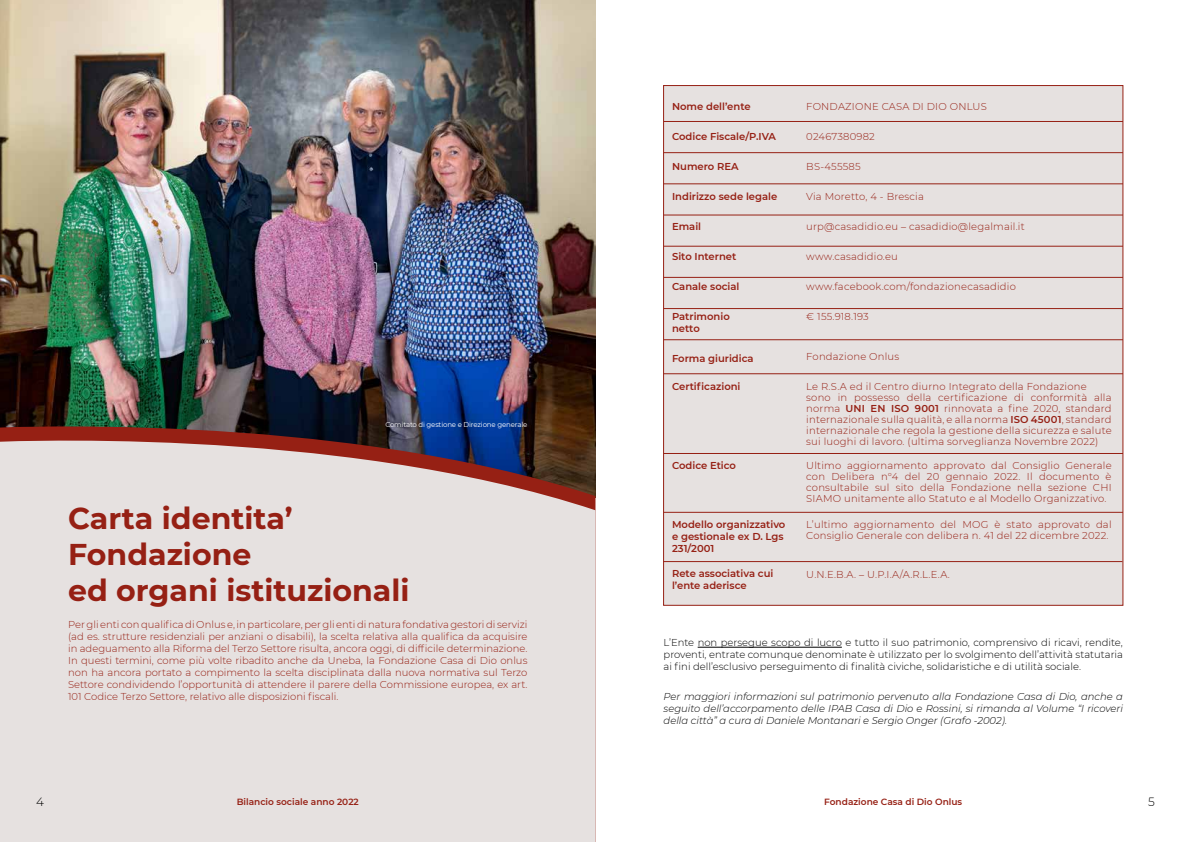
<style>
.page{position:relative;width:1191px;height:842px;background:#fff}
.page>*{position:absolute;margin:0;border:0;box-sizing:border-box;transform-origin:0 0}
.t1{font:700 30px/36px "Montserrat";color:#962014}
.t2{font:300 12px "Montserrat";color:#000}
.t3{font:300 10px/11px "Montserrat";letter-spacing:.02em;color:#962014}
.t4{font:300 10px/12px "Montserrat";color:#000;text-align:justify}
.t5{font:600 10px/12px "Montserrat";color:#962014}
.t6{font:italic 300 10px/12px "Montserrat";color:#000;text-align:justify}
.t7{font:600 9px "Montserrat";color:#962014}
.t8{font:7px "Montserrat";letter-spacing:-.02em;color:#fff}
.s1{font-weight:600}
</style>
<div class="page">
<img style="left:0;top:0;width:595px;height:410px">
<img style="left:0;top:410px;width:595px;height:14px">
<svg style="left:0;top:424px;width:595px;height:418px;background:#d9d1d1"></svg>
<div style="left:663px;top:85px;width:460px;height:521px;background:#e6e1e0;border:1px solid #962014"></div>
<hr style="left:697px;top:647px;width:145px;height:1px;background:#000">
<hr style="left:663px;top:121px;width:460px;height:1px;background:#962014">
<hr style="left:663px;top:152px;width:460px;height:1px;background:#962014">
<hr style="left:663px;top:184px;width:460px;height:1px;background:#962014">
<hr style="left:663px;top:215px;width:460px;height:1px;background:#962014">
<hr style="left:663px;top:246px;width:460px;height:1px;background:#962014">
<hr style="left:663px;top:277px;width:460px;height:1px;background:#962014">
<hr style="left:663px;top:308px;width:460px;height:1px;background:#962014">
<hr style="left:663px;top:339px;width:460px;height:1px;background:#962014">
<hr style="left:663px;top:373px;width:460px;height:1px;background:#962014">
<hr style="left:663px;top:453px;width:460px;height:1px;background:#962014">
<hr style="left:663px;top:512px;width:460px;height:1px;background:#962014">
<hr style="left:663px;top:561px;width:459px;height:1px;background:#962014">
<p class="t8" style="left:385px;top:419px;width:144px">Comitato di gestione e Direzione generale</p>
<h1 class="t1" style="left:68px;top:498px;width:343px">Carta identita’<br>Fondazione<br>ed organi istituzionali</h1>
<p class="t3" style="left:68px;top:618px;width:461px;line-height:12px;text-align:justify">Per gli enti con qualifica di Onlus e, in particolare, per gli enti di natura fondativa gestori di servizi (ad es. strutture residenziali per anziani o disabili), la scelta relativa alla qualifica da acquisire in adeguamento alla Riforma del Terzo Settore risulta, ancora oggi, di difficile determinazione.<br>In questi termini, come più volte ribadito anche da Uneba, la Fondazione Casa di Dio onlus non ha ancora portato a compimento la scelta disciplinata dalla nuova normativa sul Terzo Settore condividendo l’opportunità di attendere il parere della Commissione europea, ex art.<br>101 Codice Terzo Settore, relativo alle disposizioni fiscali.</p>
<p class="t2" style="left:36px;top:794px;width:9px">4</p>
<p class="t7" style="left:237px;top:795px;width:124px">Bilancio sociale anno 2022</p>
<p class="t5" style="left:672px;top:100px;width:80px">Nome dell’ente</p>
<p class="t5" style="left:672px;top:130px;width:105px">Codice Fiscale/P.IVA</p>
<p class="t5" style="left:672px;top:160px;width:68px">Numero REA</p>
<p class="t5" style="left:672px;top:190px;width:107px">Indirizzo sede legale</p>
<p class="t5" style="left:672px;top:220px;width:31px">Email</p>
<p class="t5" style="left:672px;top:250px;width:66px">Sito Internet</p>
<p class="t5" style="left:672px;top:280px;width:69px">Canale social</p>
<p class="t5" style="left:672px;top:310px;width:59px">Patrimonio netto</p>
<p class="t5" style="left:672px;top:352px;width:83px">Forma giuridica</p>
<p class="t5" style="left:672px;top:380px;width:70px">Certificazioni</p>
<p class="t5" style="left:672px;top:459px;width:65px">Codice Etico</p>
<p class="t5" style="left:672px;top:518px;width:115px">Modello organizzativo e gestionale ex D. Lgs<br>231/2001</p>
<p class="t5" style="left:672px;top:567px;width:103px">Rete associativa cui l’ente aderisce</p>
<p class="t3" style="left:806px;top:101px;width:182px">FONDAZIONE CASA DI DIO ONLUS</p>
<p class="t3" style="left:806px;top:131px;width:70px">02467380982</p>
<p class="t3" style="left:806px;top:161px;width:56px">BS-455585</p>
<p class="t3" style="left:806px;top:191px;width:119px">Via Moretto, 4 - Brescia</p>
<p class="t3" style="left:806px;top:221px;width:220px">urp@casadidio.eu – casadidio@legalmail.it</p>
<p class="t3" style="left:806px;top:251px;width:93px">www.casadidio.eu</p>
<p class="t3" style="left:806px;top:281px;width:211px">www.facebook.com/fondazionecasadidio</p>
<p class="t3" style="left:806px;top:311px;width:64px">€ 155.918.193</p>
<p class="t3" style="left:806px;top:351px;width:94px">Fondazione Onlus</p>
<p class="t3" style="left:806px;top:381px;width:307px">Le R.S.A ed il Centro diurno Integrato della Fondazione sono in possesso della certificazione di conformità alla norma <span class="s1">UNI EN ISO 9001</span> rinnovata a fine 2020, standard internazionale sulla qualità, e alla norma <span class="s1">ISO 45001</span>, standard internazionale che regola la gestione della sicurezza e salute sui luoghi di lavoro. (ultima sorveglianza Novembre 2022)</p>
<p class="t3" style="left:806px;top:460px;width:307px;text-align:justify">Ultimo aggiornamento approvato dal Consiglio Generale con Delibera n°4 del 20 gennaio 2022. Il documento è consultabile sul sito della Fondazione nella sezione CHI SIAMO unitamente allo Statuto e al Modello Organizzativo.</p>
<p class="t3" style="left:806px;top:519px;width:307px">L’ultimo aggiornamento del MOG è stato approvato dal<br>Consiglio Generale con delibera n. 41 del 22 dicembre 2022.</p>
<p class="t3" style="left:806px;top:569px;width:145px">U.N.E.B.A. – U.P.I.A/A.R.L.E.A.</p>
<p class="t4" style="left:663px;top:637px;width:461px">L’Ente non persegue scopo di lucro e tutto il suo patrimonio, comprensivo di ricavi, rendite, proventi, entrate comunque denominate è utilizzato per lo svolgimento dell’attività statutaria ai fini dell’esclusivo perseguimento di finalità civiche, solidaristiche e di utilità sociale.</p>
<p class="t6" style="left:663px;top:691px;width:461px">Per maggiori informazioni sul patrimonio pervenuto alla Fondazione Casa di Dio, anche a seguito dell’accorpamento delle IPAB Casa di Dio e Rossini, si rimanda al Volume “I ricoveri della città” a cura di Daniele Montanari e Sergio Onger (Grafo -2002).</p>
<p class="t7" style="left:824px;top:795px;width:139px">Fondazione Casa di Dio Onlus</p>
<p class="t2" style="left:1148px;top:794px;width:8px">5</p>
</div>
